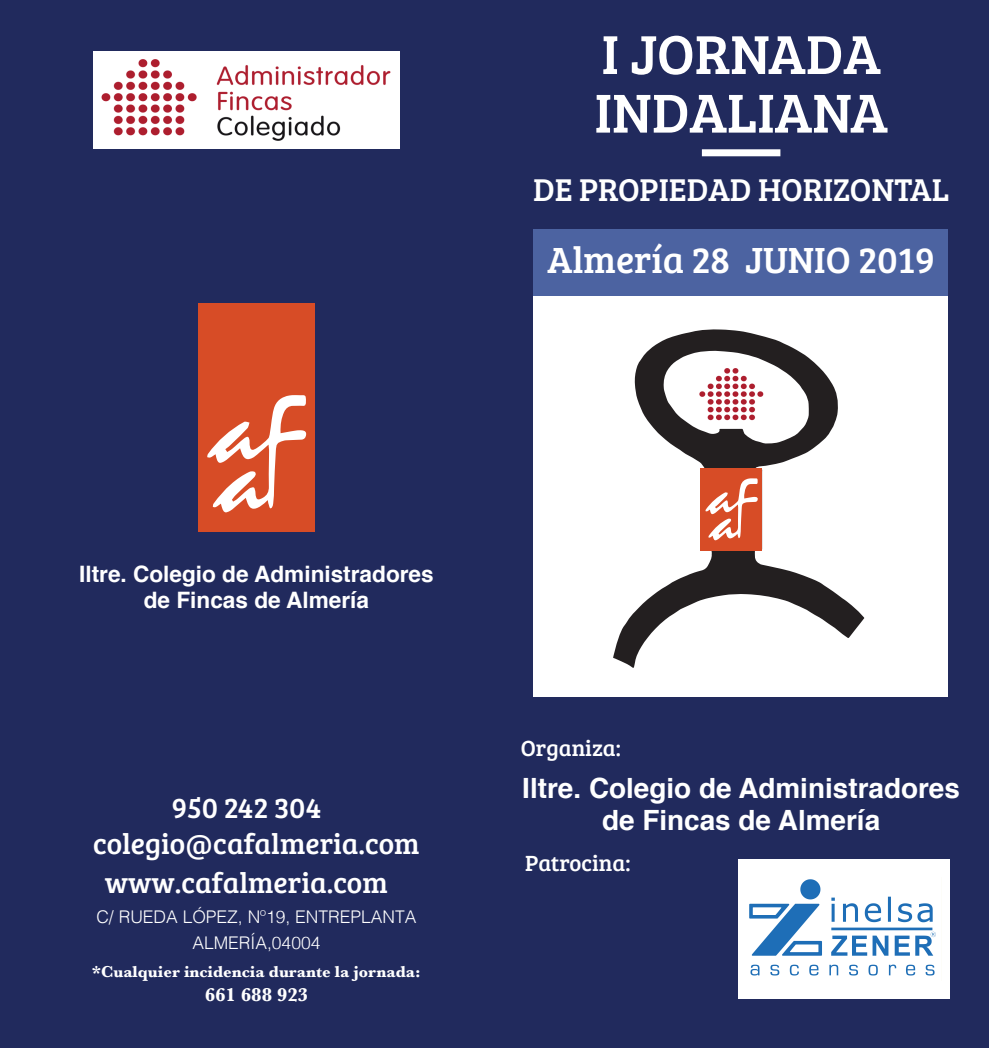
<style>
.page{position:relative;width:989px;height:1048px;background:#fff}
.page>*{position:absolute;margin:0;border:0;box-sizing:border-box;transform-origin:0 0}
.t1{font:56.52px/58.6px "Bree Serif";color:#fff}
.t2{font:37.62px "Bree Serif";color:#fff}
.t3{font:32.55px "Bree Serif";color:#fff}
.t4{font:29.4px/39px "Bree Serif";color:#fff}
.t5{font:700 27.82px/31.7px "Helvetica";color:#fff;text-align:center}
.t6{font:22.75px "Bree Serif";color:#fff}
.t7{font:700 22.57px/25.6px "Helvetica";color:#fff;text-align:center}
.t8{font:700 19.25px "Baskerville";color:#fff}
.t9{font:300 17.5px/25.6px "Helvetica";color:#fff;text-align:center}
.t10{font:700 16.45px "Baskerville";color:#fff}
</style>
<div class="page">
<div style="left:0;top:0;width:989px;height:1047px;background:#212a5d"></div>
<div style="left:533px;top:229px;width:415px;height:467px;background:#fff"></div>
<div style="left:533px;top:229px;width:415px;height:66px;background:#4c63a1"></div>
<div style="left:702px;top:149px;width:78px;height:7px;background:#fff"></div>
<div style="left:198px;top:302px;width:117px;height:229px;background:#d74c26"></div>
<svg style="left:207px;top:395px;width:99px;height:117px"></svg>
<div style="left:93px;top:51px;width:306px;height:98px;background:#fff"></div>
<img style="left:101px;top:59px;width:289px;height:82px">
<svg style="left:613px;top:329px;width:251px;height:339px"></svg>
<div style="left:701px;top:468px;width:61px;height:82px;background:#d74c26"></div>
<svg style="left:705px;top:478px;width:53px;height:62px"></svg>
<div style="left:738px;top:859px;width:211px;height:139px;background:#fff"></div>
<img style="left:749px;top:879px;width:187px;height:97px">
<h1 class="t1" style="left:594px;top:22px;width:295px">I JORNADA<br>INDALIANA</h1>
<p class="t3" style="left:533px;top:166px;width:418px">DE PROPIEDAD HORIZONTAL</p>
<p class="t2" style="left:547px;top:232px;width:389px">Almería 28 JUNIO 2019</p>
<p class="t7" style="left:79px;top:561px;width:356px">Iltre. Colegio de Administradores de Fincas de Almería</p>
<p class="t4" style="left:172px;top:786px;width:151px">950 242 304</p>
<p class="t4" style="left:105px;top:822px;width:316px;text-indent:-12px">colegio@cafalmeria.com www.cafalmeria.com</p>
<p class="t9" style="left:96px;top:902px;width:322px">C/ RUEDA LÓPEZ, Nº19, ENTREPLANTA<br>ALMERÍA,04004</p>
<p class="t10" style="left:92px;top:959px;width:330px">*Cualquier incidencia durante la jornada:</p>
<p class="t8" style="left:205px;top:981px;width:105px">661 688 923</p>
<p class="t6" style="left:521px;top:731px;width:102px">Organiza:</p>
<p class="t5" style="left:522px;top:772px;width:439px">Iltre. Colegio de Administradores de Fincas de Almería</p>
<p class="t6" style="left:525px;top:845px;width:107px">Patrocina:</p>
</div>
